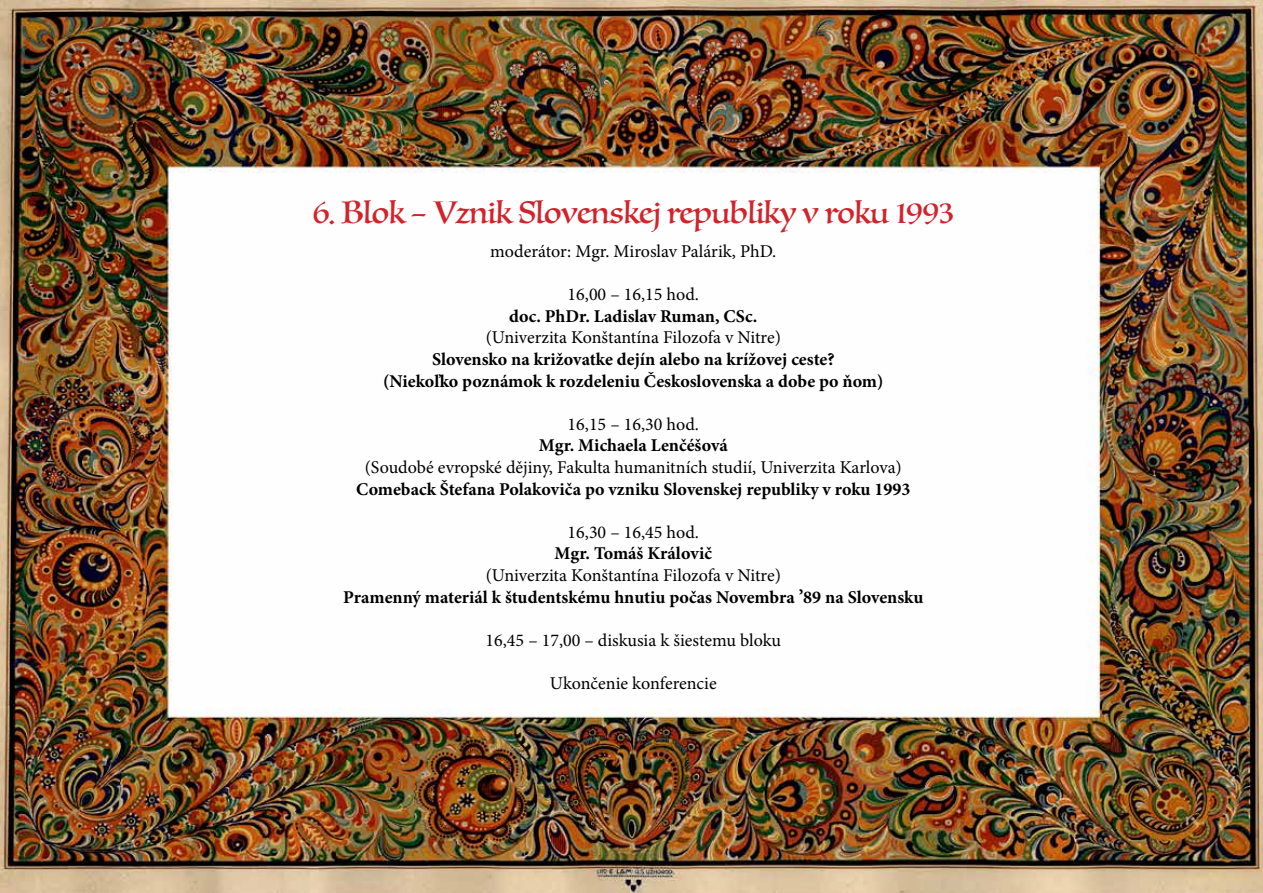
<style>
.page{position:relative;width:1263px;height:893px;background:#fff}
.page>*{position:absolute;margin:0;border:0;box-sizing:border-box;transform-origin:0 0}
.t1{font:30px "Luminari";color:#d2232a}
.t2{font:700 18px/21.6px "Minion Pro";color:#000;text-align:center}
.t3{font:18px "Minion Pro";color:#000}
</style>
<div class="page">
<img style="left:0;top:0;width:1263px;height:893px">
<h1 class="t1" style="left:313px;top:187px;width:642px">6. Blok – Vznik Slovenskej republiky v roku 1993</h1>
<p class="t3" style="left:490px;top:239px;width:287px">moderátor: Mgr. Miroslav Palárik, PhD.</p>
<p class="t3" style="left:568px;top:282px;width:133px">16,00 – 16,15 hod.</p>
<p class="t2" style="left:509px;top:305px;width:250px">doc. PhDr. Ladislav Ruman, CSc.</p>
<p class="t3" style="left:486px;top:326px;width:297px">(Univerzita Konštantína Filozofa v Nitre)</p>
<p class="t2" style="left:383px;top:348px;width:502px">Slovensko na križovatke dejín alebo na krížovej ceste?<br>(Niekoľko poznámok k rozdeleniu Československa a dobe po ňom)</p>
<p class="t3" style="left:568px;top:412px;width:133px">16,15 – 16,30 hod.</p>
<p class="t2" style="left:539px;top:435px;width:191px">Mgr. Michaela Lenčéšová</p>
<p class="t3" style="left:365px;top:455px;width:539px">(Soudobé evropské dějiny, Fakulta humanitních studií, Univerzita Karlova)</p>
<p class="t2" style="left:356px;top:478px;width:556px">Comeback Štefana Polakoviča po vzniku Slovenskej republiky v roku 1993</p>
<p class="t3" style="left:568px;top:520px;width:133px">16,30 – 16,45 hod.</p>
<p class="t2" style="left:555px;top:543px;width:159px">Mgr. Tomáš Královič</p>
<p class="t3" style="left:486px;top:563px;width:297px">(Univerzita Konštantína Filozofa v Nitre)</p>
<p class="t2" style="left:343px;top:586px;width:453px">Pramenný materiál k študentskému hnutiu počas Novembra</p>
<p class="t2" style="left:799px;top:575px;width:6px">‚</p>
<p class="t2" style="left:803px;top:586px;width:122px">89 na Slovensku</p>
<p class="t3" style="left:486px;top:628px;width:297px">16,45 – 17,00 – diskusia k šiestemu bloku</p>
<p class="t3" style="left:550px;top:671px;width:168px">Ukončenie konferencie</p>
</div>
